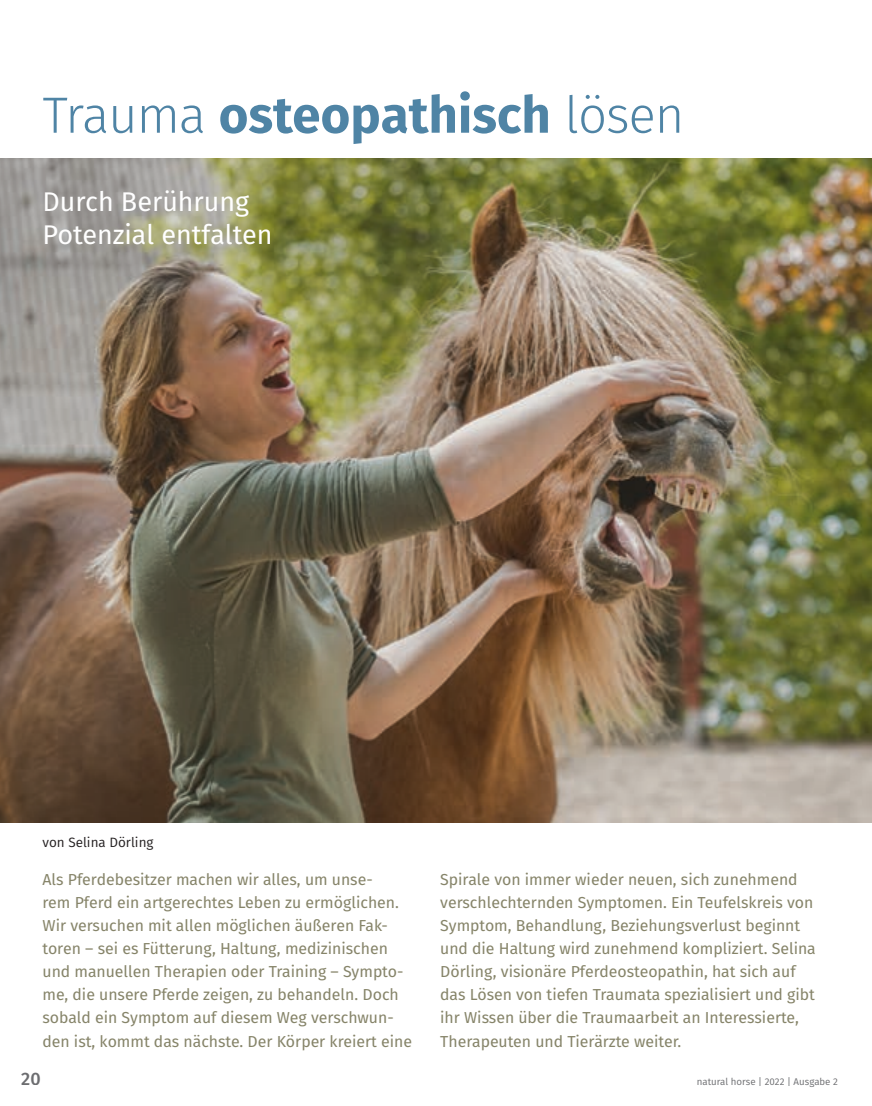
<style>
.page{position:relative;width:872px;height:1106px;background:#fff}
.page>*{position:absolute;margin:0;border:0;box-sizing:border-box;transform-origin:0 0}
.t1{font:700 51px "Fira Sans";color:#4f84a5}
.t2{font:27px/33px "Fira Sans";color:#fff}
.t3{font:500 18px "Fira Sans";color:#6c6d70}
.t4{font:15.9px/23.1px "Fira Sans";color:#868469}
.t5{font:13.5px "Fira Sans";color:#231f20}
.t6{font:9.75px "Fira Sans";color:#6c6d70}
.s1{font-weight:300}
</style>
<div class="page">
<img style="left:0;top:158px;width:872px;height:664px">
<h1 class="t1" style="left:43px;top:79px;width:643px"><span class="s1">Trauma</span> osteopathisch <span class="s1">lösen</span></h1>
<h2 class="t2" style="left:43px;top:184px;width:231px">Durch Berührung<br>Potenzial entfalten</h2>
<p class="t5" style="left:43px;top:832px;width:112px">von Selina Dörling</p>
<p class="t4" style="left:43px;top:867px;width:371px">Als Pferdebesitzer machen wir alles, um unse-<br>rem Pferd ein artgerechtes Leben zu ermöglichen.<br>Wir versuchen mit allen möglichen äußeren Fak&shy;toren – sei es Fütterung, Haltung, medizinischen und manuellen Therapien oder Training – Sympto&shy;me, die unsere Pferde zeigen, zu behandeln. Doch sobald ein Symptom auf diesem Weg verschwun&shy;den ist, kommt das nächste. Der Körper kreiert eine</p>
<p class="t4" style="left:440px;top:867px;width:377px">Spirale von immer wieder neuen, sich zunehmend verschlechternden Symptomen. Ein Teufelskreis von Symptom, Behandlung, Beziehungsverlust beginnt und die Haltung wird zunehmend kompliziert. Selina Dörling, visionäre Pferdeosteopathin, hat sich auf das Lösen von tiefen Traumata spezialisiert und gibt ihr Wissen über die Traumaarbeit an Interessierte, Therapeuten und Tierärzte weiter.</p>
<p class="t3" style="left:21px;top:1065px;width:21px">20</p>
<p class="t6" style="left:697px;top:1074px;width:143px">natural horse | 2022 | Ausgabe 2</p>
</div>
